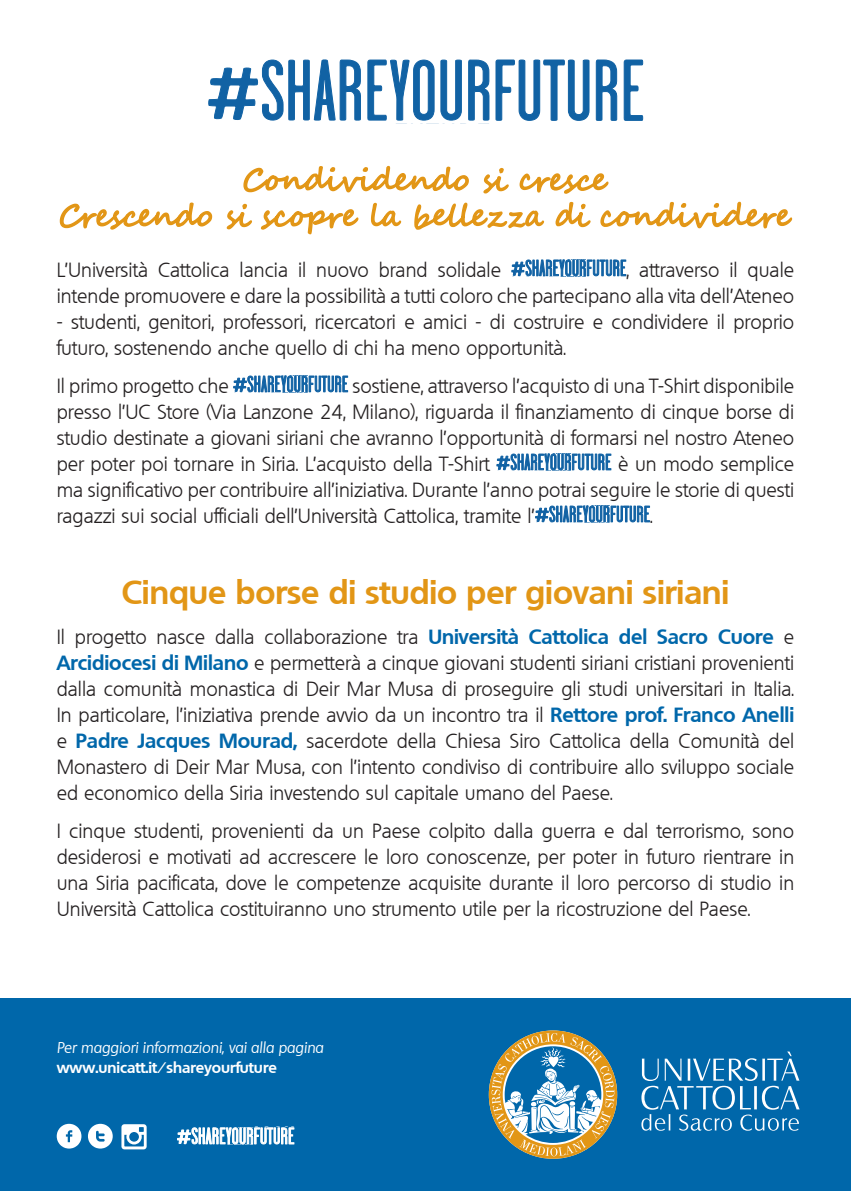
<style>
.page{position:relative;width:851px;height:1191px;background:#fff}
.page>*{position:absolute;margin:0;border:0;box-sizing:border-box;transform-origin:0 0}
.t1{font:700 32px "Quebec";color:#e29616}
.t2{font:300 20px/26px "Quebec";color:#231f20;text-align:justify}
.t3{font:italic 15px "Quebec";color:#fff}
.t4{font:700 15px "Quebec";color:#fff}
.s1{font-weight:700;color:#0067aa}
</style>
<div class="page">
<svg style="left:511px;top:259px;width:114px;height:17px"></svg>
<svg style="left:233px;top:375px;width:114px;height:17px"></svg>
<svg style="left:496px;top:453px;width:115px;height:17px"></svg>
<svg style="left:535px;top:505px;width:114px;height:17px"></svg>
<svg style="left:208px;top:60px;width:153px;height:61px"></svg>
<svg style="left:367px;top:60px;width:67px;height:60px"></svg>
<svg style="left:440px;top:59px;width:21px;height:61px"></svg>
<svg style="left:468px;top:60px;width:21px;height:60px"></svg>
<svg style="left:495px;top:60px;width:94px;height:61px"></svg>
<svg style="left:596px;top:60px;width:21px;height:61px"></svg>
<svg style="left:623px;top:60px;width:19px;height:61px"></svg>
<div style="left:0;top:998px;width:850px;height:193px;background:#0067aa"></div>
<svg style="left:488px;top:1030px;width:129px;height:128px"></svg>
<svg style="left:641px;top:1051px;width:158px;height:79px"></svg>
<svg style="left:59px;top:201px;width:734px;height:34px"></svg>
<svg style="left:243px;top:165px;width:366px;height:29px"></svg>
<svg style="left:121px;top:1124px;width:26px;height:25px"></svg>
<svg style="left:57px;top:1123px;width:24px;height:25px"></svg>
<svg style="left:88px;top:1123px;width:25px;height:25px"></svg>
<svg style="left:177px;top:1127px;width:117px;height:17px"></svg>
<p class="t2" style="left:57px;top:256px;width:739px;text-align:right">, attraverso il quale<br>intende promuovere e dare la possibilità a tutti coloro che partecipano alla vita dell’Ateneo</p>
<p class="t2" style="left:57px;top:308px;width:739px">- studenti, genitori, professori, ricercatori e amici - di costruire e condividere il proprio futuro, sostenendo anche quello di chi ha meno opportunità.</p>
<p class="t2" style="left:57px;top:372px;width:173px">Il primo progetto che</p>
<p class="t2" style="left:57px;top:256px;width:446px">L’Università Cattolica lancia il nuovo brand solidale</p>
<p class="t2" style="left:57px;top:372px;width:739px;text-indent:295px">sostiene, attraverso l’acquisto di una T-Shirt disponibile presso l’UC Store (Via Lanzone 24, Milano), riguarda il finanziamento di cinque borse di studio destinate a giovani siriani che avranno l’opportunità di formarsi nel nostro Ateneo per poter poi tornare in Siria. L’acquisto della T-Shirt</p>
<p class="t2" style="left:57px;top:450px;width:739px;text-indent:561px">è un modo semplice ma significativo per contribuire all’iniziativa. Durante l’anno potrai seguire le storie di questi ragazzi sui social ufficiali dell’Università Cattolica, tramite l’</p>
<p class="t2" style="left:650px;top:502px;width:4px">.</p>
<p class="t1" style="left:122px;top:571px;width:609px">Cinque borse di studio per giovani siriani</p>
<p class="t2" style="left:57px;top:624px;width:739px">Il progetto nasce dalla collaborazione tra <span class="s1">Università Cattolica del Sacro Cuore</span> e <span class="s1">Arcidiocesi di Milano</span> e permetterà a cinque giovani studenti siriani cristiani provenienti dalla comunità monastica di Deir Mar Musa di proseguire gli studi universitari in Italia.<br>In particolare, l’iniziativa prende avvio da un incontro tra il <span class="s1">Rettore prof. Franco Anelli </span>e <span class="s1">Padre Jacques Mourad,</span> sacerdote della Chiesa Siro Cattolica della Comunità del Monastero di Deir Mar Musa, con l’intento condiviso di contribuire allo sviluppo sociale ed economico della Siria investendo sul capitale umano del Paese.</p>
<p class="t2" style="left:57px;top:818px;width:739px">I cinque studenti, provenienti da un Paese colpito dalla guerra e dal terrorismo, sono desiderosi e motivati ad accrescere le loro conoscenze, per poter in futuro rientrare in una Siria pacificata, dove le competenze acquisite durante il loro percorso di studio in Università Cattolica costituiranno uno strumento utile per la ricostruzione del Paese.</p>
<p class="t3" style="left:57px;top:1037px;width:268px">Per maggiori informazioni, vai alla pagina</p>
<p class="t4" style="left:57px;top:1057px;width:222px">www.unicatt.it/shareyourfuture</p>
</div>
